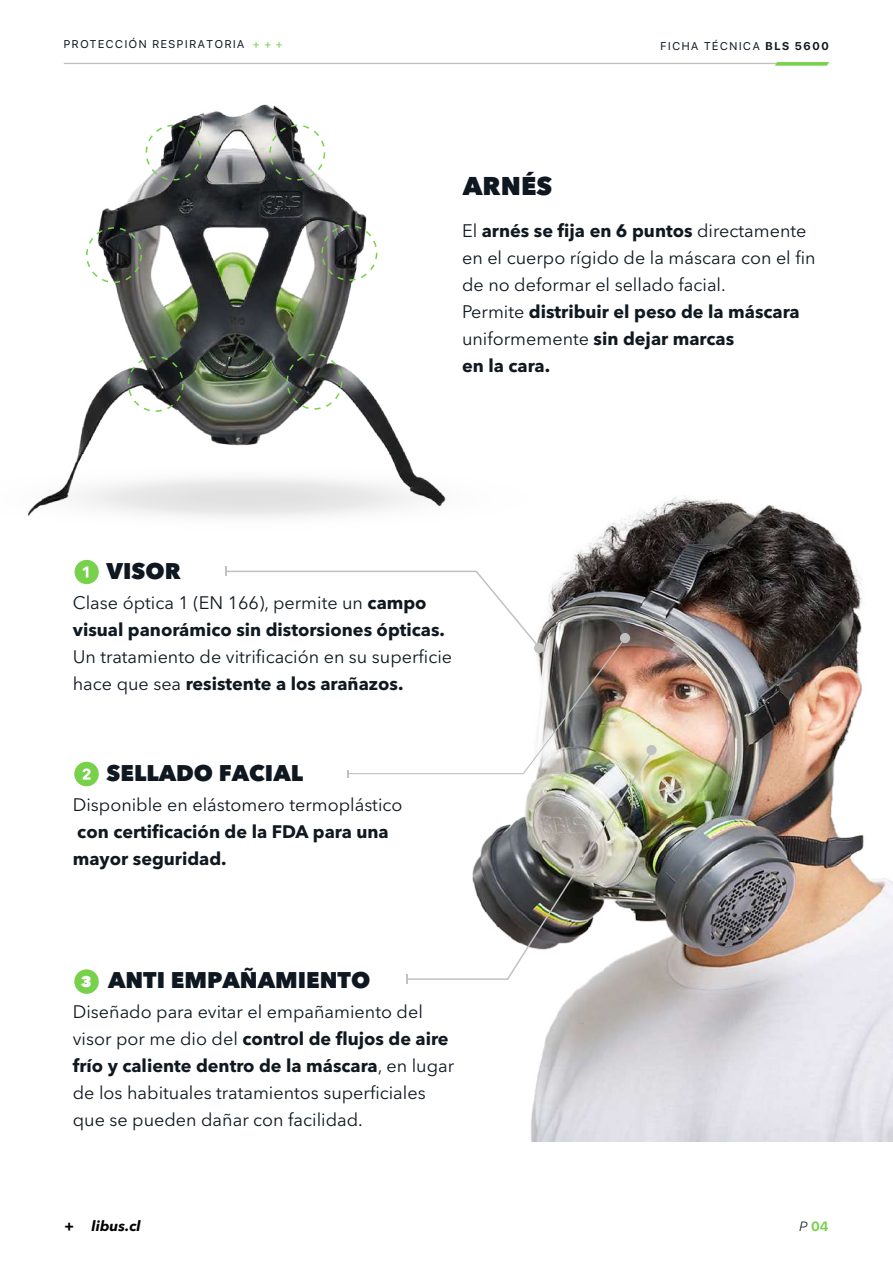
<style>
.page{position:relative;width:893px;height:1263px;background:#fff}
.page>*{position:absolute;margin:0;border:0;box-sizing:border-box;transform-origin:0 0}
.t1{font:800 25.5px "Avenir Next LT Pro";color:#0f1821}
.t2{font:800 22.5px "Avenir Next LT Pro";color:#0f1821}
.t3{font:18px/27px "Avenir Next LT Pro";color:#101820}
.t4{font:700 18px/27px "Avenir Next LT Pro";color:#101820}
.t5{font:800 15.45px "Avenir Next LT Pro";color:#fff}
.t6{font:italic 700 14.4px "Avenir Next LT Pro";color:#000}
.t7{font:700 13.35px "SF Pro Display";color:#78d14b}
.t8{font:11.25px "SF Pro Display";letter-spacing:.15em;color:#101820}
.s1{color:#78d14b}
.s2{font-weight:700}
.s3{font-weight:400}
.s4{font-weight:300;font-style:italic;color:#101820}
</style>
<div class="page">
<img style="left:347px;top:496px;width:546px;height:645px">
<img style="left:76px;top:104px;width:333px;height:358px">
<svg style="left:27px;top:462px;width:521px;height:70px"></svg>
<div style="left:75px;top:560px;width:24px;height:24px;background:#78d14b;border-radius:50%"></div>
<svg style="left:82px;top:566px;width:6px;height:11px"></svg>
<div style="left:74px;top:762px;width:25px;height:24px;background:#78d14b;border-radius:50%"></div>
<svg style="left:82px;top:768px;width:9px;height:12px"></svg>
<div style="left:74px;top:969px;width:25px;height:25px;background:#78d14b;border-radius:50%"></div>
<svg style="left:225px;top:566px;width:402px;height:211px"></svg>
<div style="left:620px;top:633px;width:10px;height:10px;background:#c1c1c1;border-radius:50%"></div>
<img style="left:406px;top:750px;width:248px;height:231px">
<svg style="left:406px;top:974px;width:2px;height:10px"></svg>
<div style="left:646px;top:745px;width:11px;height:10px;background:#c1c1c1;border-radius:50%"></div>
<hr style="left:64px;top:63px;width:755px;height:1px;background:#c1c1c0">
<svg style="left:775px;top:62px;width:54px;height:4px"></svg>
<div style="left:321px;top:225px;width:56px;height:56px;border:2px dashed #78d14b;border-radius:50%"></div>
<div style="left:286px;top:354px;width:56px;height:56px;border:2px dashed #78d14b;border-radius:50%"></div>
<div style="left:128px;top:356px;width:56px;height:56px;border:2px dashed #78d14b;border-radius:50%"></div>
<div style="left:86px;top:227px;width:56px;height:56px;border:2px dashed #78d14b;border-radius:50%"></div>
<div style="left:146px;top:125px;width:55px;height:56px;border:2px dashed #78d14b;border-radius:50%"></div>
<div style="left:269px;top:125px;width:56px;height:56px;border:2px dashed #78d14b;border-radius:50%"></div>
<p class="t8" style="left:64px;top:36px;width:220px">PROTECCIÓN RESPIRATORIA <span class="s1">+ + +</span></p>
<p class="t8" style="left:660px;top:37px;width:170px">FICHA TÉCNICA <span class="s2">BLS 5600</span></p>
<h1 class="t1" style="left:463px;top:170px;width:91px">ARNÉS</h1>
<p class="t3" style="left:462px;top:217px;width:355px">El <span class="s2">arnés se fija en 6 puntos</span> directamente en el cuerpo rígido de la máscara con el fin de no deformar el sellado facial.<br>Permite <span class="s2">distribuir el peso de la máscara </span>uniformemente <span class="s2">sin dejar marcas<br>en la cara.</span></p>
<p class="t2" style="left:107px;top:557px;width:76px">VISOR</p>
<p class="t4" style="left:73px;top:589px;width:374px"><span class="s3">Clase óptica 1 (EN 166), permite un</span> campo visual panorámico sin distorsiones ópticas.</p>
<p class="t3" style="left:73px;top:643px;width:381px">Un tratamiento de vitrificación en su superficie hace que sea <span class="s2">resistente a los arañazos.</span></p>
<p class="t2" style="left:107px;top:759px;width:198px">SELLADO FACIAL</p>
<p class="t3" style="left:73px;top:791px;width:331px">Disponible en elástomero termoplástico</p>
<p class="t4" style="left:73px;top:818px;width:317px">con certificación de la FDA para una mayor seguridad.</p>
<p class="t5" style="left:81px;top:972px;width:12px">3</p>
<p class="t2" style="left:108px;top:966px;width:264px">ANTI EMPAÑAMIENTO</p>
<p class="t3" style="left:73px;top:998px;width:383px">Diseñado para evitar el empañamiento del visor por me dio del <span class="s2">control de flujos de aire frío y caliente dentro de la máscara</span>, en lugar de los habituales tratamientos superficiales que se pueden dañar con facilidad.</p>
<p class="t6" style="left:65px;top:1217px;width:78px">+ libus.cl</p>
<p class="t7" style="left:799px;top:1219px;width:31px"><span class="s4">P</span> 04</p>
</div>
